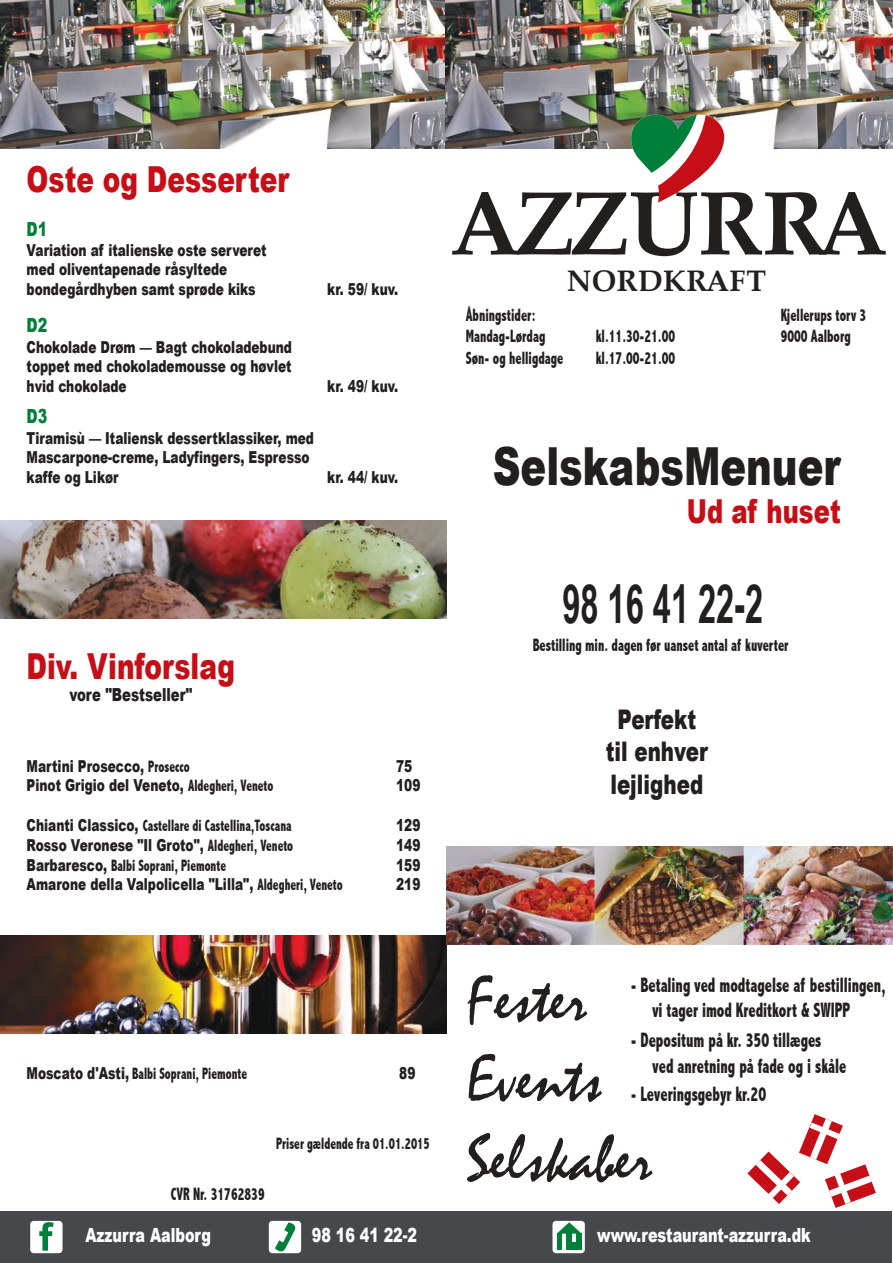
<style>
.page{position:relative;width:893px;height:1263px;background:#fff}
.page>*{position:absolute;margin:0;border:0;box-sizing:border-box;transform-origin:0 0}
.t1{font:66.45px/79.7px "Mistral";color:#241f1f}
.t2{font:700 54px "Arial Narrow";color:#241f1f;scale:.74 1}
.t3{font:900 52.5px "Arial";color:#241f1f;scale:.74 1}
.t4{font:900 35.85px "Arial";color:#c60e16;scale:.74 1}
.t5{font:900 33px "Arial";color:#c60e16;scale:.74 1}
.t6{font:700 29.7px "Palatino Linotype";letter-spacing:.01em;color:#241f1f}
.t7{font:900 27px/32.4px "Arial";color:#241f1f;text-align:center;scale:.74 1}
.t8{font:800 condensed 20.85px/25px "Abadi";color:#241f1f;scale:.74 1}
.t9{font:900 19.5px "Arial";color:#fff;scale:.74 1}
.t10{font:900 19.5px "Arial";color:#007f3b;scale:.74 1}
.t11{font:800 condensed 18px "Abadi";color:#241f1f;scale:.74 1}
.t12{font:900 18px "Arial";color:#241f1f;scale:.74 1}
.t13{font:800 condensed 17.85px/21.5px "Abadi";color:#241f1f;scale:.74 1}
.t14{font:900 16.5px/19.8px "Arial";color:#241f1f;scale:.74 1}
.t15{font:800 condensed 16.5px "Abadi";color:#241f1f;scale:.74 1}
.s1{font-family:"Abadi";font-weight:800;font-stretch:condensed}
.s2{font-family:"Arial";font-weight:900;font-stretch:normal}
</style>
<div class="page">
<div style="left:0;top:1211px;width:892px;height:52px;background:#46484c"></div>
<div style="left:552px;top:1221px;width:33px;height:32px;background:#fff;border-radius:4px"></div>
<div style="left:576px;top:1233px;width:6px;height:17px;background:#007f3b"></div>
<svg style="left:557px;top:1222px;width:24px;height:12px"></svg>
<hr style="left:557px;top:1233px;width:4px;height:17px;background:#007f3b">
<div style="left:566px;top:1233px;width:6px;height:17px;background:#007f3b"></div>
<div style="left:568px;top:1242px;width:13px;height:8px;background:#007f3b"></div>
<div style="left:30px;top:1221px;width:33px;height:32px;background:#fff;border-radius:4px"></div>
<svg style="left:39px;top:1222px;width:15px;height:29px"></svg>
<div style="left:269px;top:1221px;width:32px;height:32px;background:#fff;border-radius:4px"></div>
<svg style="left:275px;top:1222px;width:20px;height:29px"></svg>
<svg style="left:747px;top:1114px;width:129px;height:94px"></svg>
<img style="left:0;top:0;width:892px;height:149px">
<img style="left:0;top:520px;width:446px;height:98px">
<img style="left:0;top:935px;width:446px;height:98px">
<img style="left:447px;top:846px;width:446px;height:98px">
<svg style="left:452px;top:115px;width:434px;height:141px"></svg>
<h3 class="t4" style="left:27px;top:153px;width:356px">Oste og Desserter</h3>
<p class="t10" style="left:27px;top:215px;width:30px">D1</p>
<p class="t14" style="left:27px;top:239px;width:326px">Variation af italienske oste serveret med oliventapenade råsyltede bondegårdhyben samt sprøde kiks</p>
<p class="t10" style="left:27px;top:311px;width:30px">D2</p>
<p class="t14" style="left:27px;top:336px;width:360px;text-align:justify">Chokolade Drøm — Bagt chokoladebund toppet med chokolademousse og høvlet hvid chokolade</p>
<p class="t10" style="left:27px;top:402px;width:30px">D3</p>
<p class="t14" style="left:27px;top:427px;width:390px">Tiramisù — Italiensk dessertklassiker, med<br>Mascarpone-creme, Ladyfingers, Espresso kaffe og Likør</p>
<p class="t14" style="left:327px;top:279px;width:97px">kr. 59/ kuv.</p>
<p class="t14" style="left:327px;top:376px;width:97px">kr. 49/ kuv.</p>
<p class="t14" style="left:327px;top:467px;width:97px">kr. 44/ kuv.</p>
<h3 class="t4" style="left:27px;top:640px;width:283px">Div. Vinforslag</h3>
<p class="t12" style="left:69px;top:681px;width:168px">vore "Bestseller"</p>
<p class="t14" style="left:27px;top:755px;width:222px">Martini Prosecco, <span class="s1">Prosecco</span></p>
<p class="t14" style="left:396px;top:755px;width:23px">75</p>
<p class="t14" style="left:27px;top:775px;width:335px">Pinot Grigio del Veneto, <span class="s1">Aldegheri, Veneto</span></p>
<p class="t14" style="left:396px;top:775px;width:34px">109</p>
<p class="t15" style="left:27px;top:816px;width:360px"><span class="s2">Chianti Classico,</span> Castellare di Castellina,Toscana</p>
<p class="t14" style="left:396px;top:815px;width:34px">129</p>
<p class="t14" style="left:27px;top:834px;width:362px">Rosso Veronese "Il Groto", <span class="s1">Aldegheri, Veneto</span></p>
<p class="t14" style="left:396px;top:834px;width:34px">149</p>
<p class="t15" style="left:27px;top:856px;width:271px"><span class="s2">Barbaresco,</span> Balbi Soprani, Piemonte</p>
<p class="t14" style="left:396px;top:854px;width:34px">159</p>
<p class="t14" style="left:27px;top:874px;width:429px">Amarone della Valpolicella "Lilla", <span class="s1">Aldegheri, Veneto</span></p>
<p class="t14" style="left:396px;top:874px;width:34px">219</p>
<p class="t15" style="left:27px;top:1064px;width:299px"><span class="s2">Moscato d'Asti,</span> Balbi Soprani, Piemonte</p>
<p class="t14" style="left:399px;top:1062px;width:23px">89</p>
<p class="t15" style="left:276px;top:1133px;width:209px">Priser gældende fra 01.01.2015</p>
<p class="t11" style="left:171px;top:1183px;width:129px">CVR Nr. 31762839</p>
<p class="t13" style="left:466px;top:304px;width:109px">Åbningstider:<br>Mandag-Lørdag</p>
<h3 class="t6" style="left:567px;top:260px;width:201px">NORDKRAFT</h3>
<p class="t13" style="left:596px;top:325px;width:109px">kl.11.30-21.00</p>
<p class="t13" style="left:466px;top:347px;width:133px">Søn- og helligdage</p>
<p class="t13" style="left:596px;top:347px;width:109px">kl.17.00-21.00</p>
<p class="t13" style="left:781px;top:304px;width:117px">Kjellerups torv 3<br>9000 Aalborg</p>
<h3 class="t3" style="left:493px;top:428px;width:472px">SelskabsMenuer</h3>
<h3 class="t5" style="left:687px;top:488px;width:209px">Ud af huset</h3>
<h2 class="t2" style="left:562px;top:563px;width:273px">98 16 41 22-2</h2>
<p class="t11" style="left:533px;top:634px;width:347px">Bestilling min. dagen før uanset antal af kuverter</p>
<h3 class="t7" style="left:606px;top:702px;width:140px">Perfekt til enhver lejlighed</h3>
<h1 class="t1" style="left:467px;top:962px;width:187px">Fester<br>Events<br>Selskaber</h1>
<p class="t8" style="left:652px;top:972px;width:317px;text-indent:-22px">- Betaling ved modtagelse af bestillingen, vi tager imod Kreditkort &amp; SWIPP</p>
<p class="t8" style="left:652px;top:1028px;width:263px;text-indent:-22px">- Depositum på kr. 350 tillæges ved anretning på fade og i skåle</p>
<p class="t8" style="left:631px;top:1081px;width:185px">- Leveringsgebyr kr.20</p>
<p class="t9" style="left:85px;top:1221px;width:171px">Azzurra Aalborg</p>
<p class="t9" style="left:312px;top:1221px;width:144px">98 16 41 22-2</p>
<p class="t9" style="left:597px;top:1221px;width:290px">www.restaurant-azzurra.dk</p>
</div>
